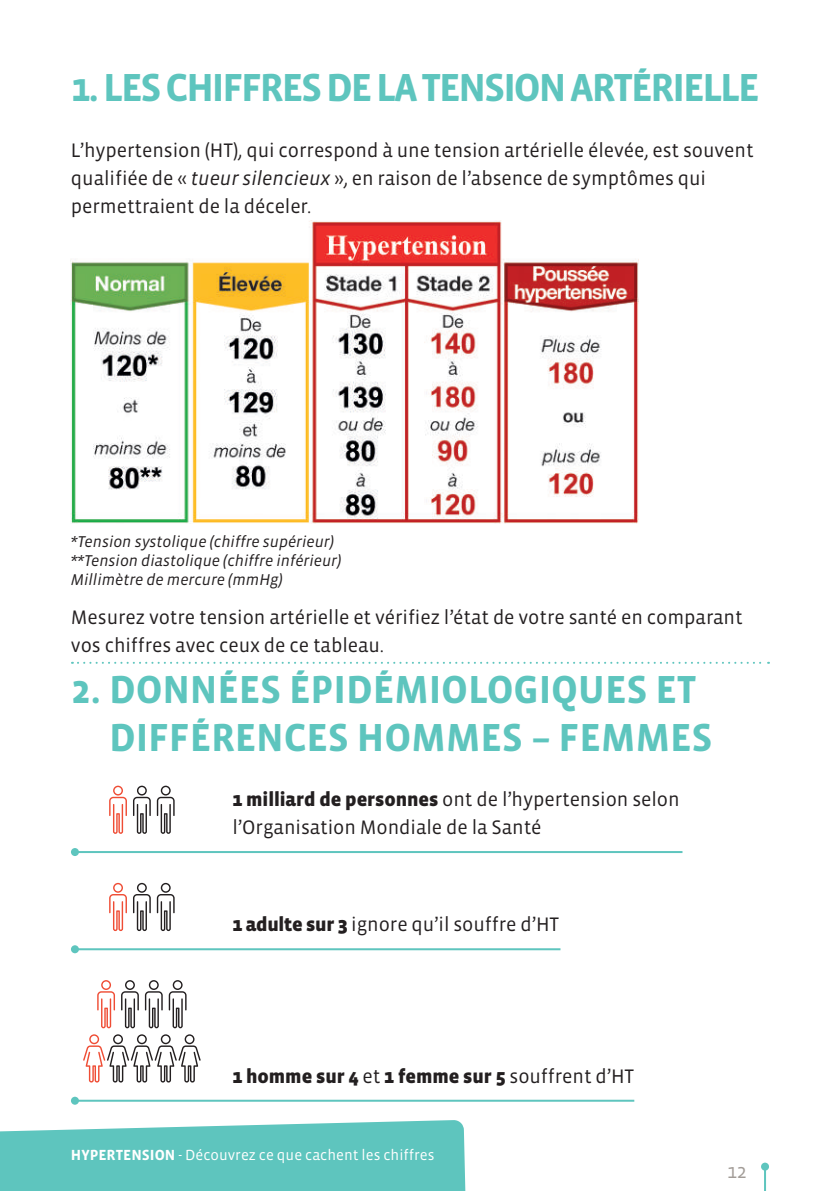
<style>
.page{position:relative;width:840px;height:1191px;background:#fff}
.page>*{position:absolute;margin:0;border:0;box-sizing:border-box;transform-origin:0 0}
.t1{font:700 40px/48px "Vista Sans";letter-spacing:-.005em;color:#5ec5be}
.t2{font:700 40px "Vista Sans";letter-spacing:-.055em;color:#5ec5be}
.t3{font:20px/28px "Vista Sans";letter-spacing:-.005em;color:#231f20}
.t4{font:900 20px "Vista Sans";letter-spacing:-.005em;color:#231f20}
.t5{font:20px "Vista Sans";color:#a29c97}
.t6{font:italic 16px/19.2px "Vista Sans";letter-spacing:-.005em;color:#231f20}
.t7{font:15px "Vista Sans";color:#fff}
.s1{font-style:italic}
.s2{font-weight:900}
.s3{font-weight:400}
.s4{font-weight:700}
</style>
<div class="page">
<svg style="left:0;top:1120px;width:465px;height:71px;background:#6bc9c3"></svg>
<hr style="left:763px;top:1166px;width:2px;height:25px;background:#5ec5be">
<svg style="left:760px;top:1162px;width:8px;height:8px"></svg>
<svg style="left:72px;top:662px;width:696px;height:2px"></svg>
<svg style="left:133px;top:883px;width:18px;height:48px"></svg>
<svg style="left:157px;top:883px;width:17px;height:48px"></svg>
<svg style="left:109px;top:883px;width:18px;height:48px"></svg>
<hr style="left:75px;top:948px;width:485px;height:2px;background:#5ec5be">
<div style="left:71px;top:945px;width:8px;height:8px;background:#5ec5be;border-radius:50%"></div>
<svg style="left:121px;top:980px;width:18px;height:48px"></svg>
<svg style="left:145px;top:980px;width:18px;height:48px"></svg>
<svg style="left:169px;top:980px;width:17px;height:48px"></svg>
<svg style="left:97px;top:980px;width:18px;height:48px"></svg>
<svg style="left:83px;top:1034px;width:118px;height:48px"></svg>
<hr style="left:75px;top:1099px;width:559px;height:2px;background:#5ec5be">
<div style="left:71px;top:1096px;width:8px;height:8px;background:#5ec5be;border-radius:50%"></div>
<img style="left:71px;top:220px;width:567px;height:303px">
<hr style="left:75px;top:851px;width:607px;height:2px;background:#5ec5be">
<div style="left:71px;top:848px;width:8px;height:8px;background:#5ec5be;border-radius:50%"></div>
<svg style="left:133px;top:785px;width:18px;height:49px"></svg>
<svg style="left:157px;top:785px;width:17px;height:49px"></svg>
<svg style="left:109px;top:785px;width:18px;height:49px"></svg>
<h1 class="t2" style="left:71px;top:67px;width:690px">1. LES CHIFFRES DE LA TENSION ARTÉRIELLE</h1>
<p class="t3" style="left:71px;top:137px;width:683px">L’hypertension (HT), qui correspond à une tension artérielle élevée, est souvent qualifiée de « <span class="s1">tueur silencieux</span> », en raison de l’absence de symptômes qui permettraient de la déceler.</p>
<p class="t6" style="left:71px;top:532px;width:271px">*Tension systolique (chiffre supérieur) **Tension diastolique (chiffre inférieur)<br>Millimètre de mercure (mmHg)</p>
<p class="t3" style="left:71px;top:604px;width:673px">Mesurez votre tension artérielle et vérifiez l’état de votre santé en comparant vos chiffres avec ceux de ce tableau.</p>
<h1 class="t1" style="left:109px;top:666px;width:604px;text-indent:-38px">2. DONNÉES ÉPIDÉMIOLOGIQUES ET<br>DIFFÉRENCES HOMMES – FEMMES</h1>
<p class="t3" style="left:232px;top:785px;width:448px"><span class="s2">1 milliard de personnes</span> ont de l’hypertension selon l’Organisation Mondiale de la Santé</p>
<p class="t3" style="left:232px;top:910px;width:328px"><span class="s2">1 adulte sur 3</span> ignore qu’il souffre d’HT</p>
<p class="t4" style="left:232px;top:1065px;width:403px">1 homme sur 4 <span class="s3">et</span> 1 femme sur 5 <span class="s3">souffrent d’HT</span></p>
<p class="t7" style="left:71px;top:1147px;width:365px"><span class="s4">HYPERTENSION</span> - Découvrez ce que cachent les chiffres</p>
<p class="t5" style="left:726px;top:1160px;width:21px">12</p>
</div>
